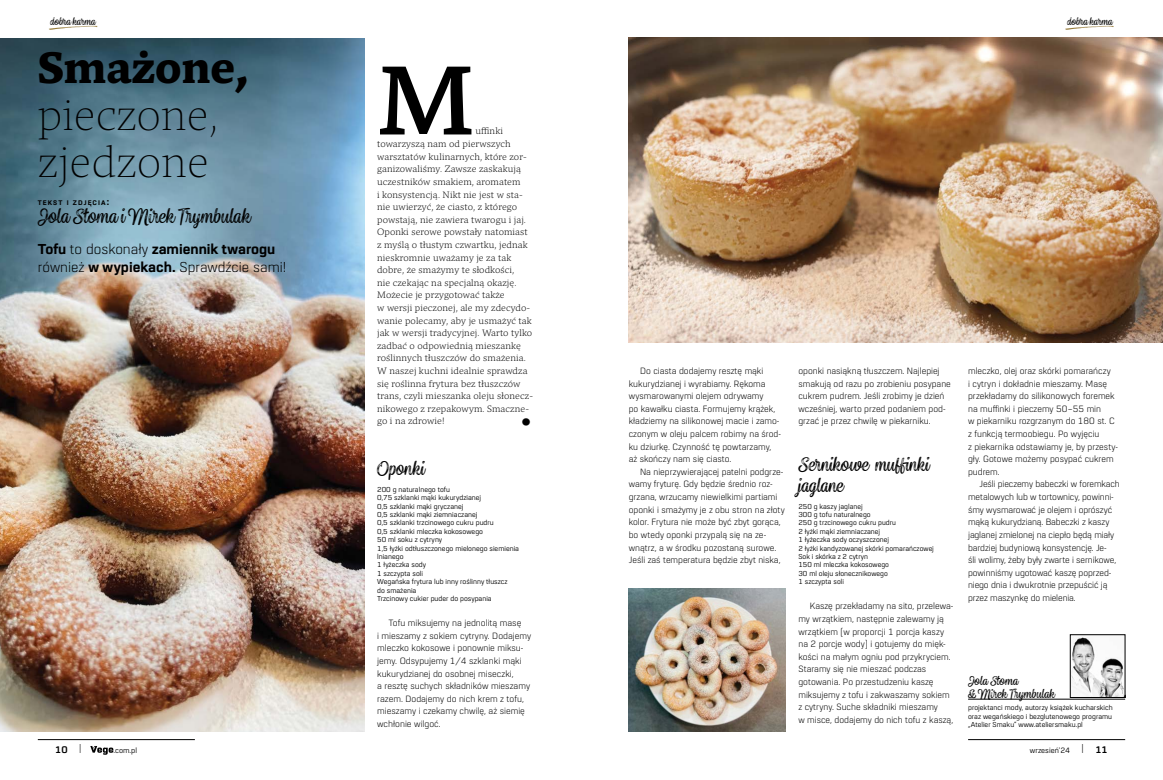
<style>
.page{position:relative;width:1163px;height:780px;background:#fff}
.page>*{position:absolute;margin:0;border:0;box-sizing:border-box;transform-origin:0 0}
.t1{font:600 100px "Mundo Serif";color:#000}
.t2{font:200 45px/47px "Mundo Serif";color:#000}
.t3{font:700 45px "Mundo Serif";color:#000}
.t4{font:26px "Goodwater Print Brush";letter-spacing:-.005em;color:#000}
.t5{font:25px/21px "Goodwater Print Brush";letter-spacing:-.005em;color:#000}
.t6{font:700 24px "URW Dock";color:#000}
.t7{font:16px/12.6px "Goodwater Print Brush";color:#000}
.t8{font:300 15px/18px "URW Dock";color:#000}
.t9{font:13.5px "Goodwater Print Brush";color:#000}
.t10{font:700 10px "URW Dock";color:#000}
.t11{font:300 9.5px/12.6px "URW Dock";color:#000}
.t12{font:300 9.5px/12.6px "Mundo Serif";letter-spacing:.01em;color:#000}
.t13{font:8px "URW Dock";color:#000}
.t14{font:7.5px/8.4px "URW Dock";color:#000}
.t15{font:800 7px "URW Dock";letter-spacing:.145em;color:#000}
.s1{font-family:"Northwell Swash";font-size:24.3px;color:#967c3b}
.s2{font-size:10px}
.s3{font-weight:800}
.s4{font-weight:300}
.s5{font-weight:700;font-size:10px}
</style>
<div class="page">
<img style="left:0;top:39px;width:364px;height:692px">
<hr style="left:967px;top:699px;width:157px;height:1px;background:#000">
<img style="left:1071px;top:637px;width:51px;height:58px">
<div style="left:1069px;top:634px;width:55px;height:63px;border:1px solid #000"></div>
<img style="left:628px;top:38px;width:534px;height:304px">
<img style="left:628px;top:588px;width:157px;height:143px">
<hr style="left:967px;top:739px;width:157px;height:1px;background:#000">
<hr style="left:38px;top:739px;width:157px;height:1px;background:#000">
<svg style="left:90px;top:746px;width:23px;height:8px"></svg>
<h3 class="t9" style="left:47px;top:14px;width:53px"><span class="s1">i</span>dobra karma</h3>
<h3 class="t9" style="left:1063px;top:14px;width:53px"><span class="s1">i</span>dobra karma</h3>
<h2 class="t3" style="left:38px;top:35px;width:212px">Smażone,</h2>
<h2 class="t2" style="left:38px;top:89px;width:182px">pieczone, zjedzone</h2>
<p class="t15" style="left:38px;top:198px;width:73px">TEKST I ZDJĘCIA<span class="s2">:</span></p>
<h3 class="t4" style="left:38px;top:202px;width:214px">Jola Słoma i Mirek Trymbulak</h3>
<h3 class="t8" style="left:38px;top:239px;width:250px"><span class="s3">Tofu</span> to doskonały <span class="s3">zamiennik twarogu </span>również <span class="s3">w wypiekach.</span> Sprawdźcie sami!</h3>
<h1 class="t1" style="left:377px;top:31px;width:99px">M</h1>
<p class="t12" style="left:377px;top:125px;width:157px;text-indent:98px">uffinki towarzyszą nam od pierwszych warsztatów kulinarnych, które zor&shy;ganizowaliśmy. Zawsze zaskakują uczestników smakiem, aromatem<br>i konsystencją. Nikt nie jest w sta&shy;nie uwierzyć, że ciasto, z którego powstają, nie zawiera twarogu i jaj.<br>Oponki serowe powstały natomiast z myślą o tłustym czwartku, jednak nieskromnie uważamy je za tak dobre, że smażymy te słodkości,<br>nie czekając na specjalną okazję.<br>Możecie je przygotować także<br>w wersji pieczonej, ale my zdecydo&shy;wanie polecamy, aby je usmażyć tak jak w wersji tradycyjnej. Warto tylko zadbać o odpowiednią mieszankę roślinnych tłuszczów do smażenia.<br>W naszej kuchni idealnie sprawdza się roślinna frytura bez tłuszczów trans, czyli mieszanka oleju słonecz&shy;nikowego z rzepakowym. Smaczne&shy;go i na zdrowie!</p>
<h3 class="t6" style="left:518px;top:406px;width:18px">•</h3>
<h3 class="t5" style="left:377px;top:458px;width:50px">Oponki</h3>
<p class="t14" style="left:377px;top:484px;width:143px">200 g naturalnego tofu<br>0,75 szklanki mąki kukurydzianej<br>0,5 szklanki mąki gryczanej<br>0,5 szklanki mąki ziemniaczanej<br>0,5 szklanki trzcinowego cukru pudru<br>0,5 szklanki mleczka kokosowego<br>50 ml soku z cytryny<br>1,5 łyżki odtłuszczonego mielonego siemienia lnianego<br>1 łyżeczka sody<br>1 szczypta soli<br>Wegańska frytura lub inny roślinny tłuszcz<br>do smażenia<br>Trzcinowy cukier puder do posypania</p>
<p class="t11" style="left:377px;top:616px;width:155px;text-indent:11px">Tofu miksujemy na jednolitą masę<br>i mieszamy z sokiem cytryny. Dodajemy mleczko kokosowe i ponownie miksu&shy;jemy. Odsypujemy 1/4 szklanki mąki kukurydzianej do osobnej miseczki,<br>a resztę suchych składników mieszamy razem. Dodajemy do nich krem z tofu, mieszamy i czekamy chwilę, aż siemię wchłonie wilgoć.</p>
<p class="t11" style="left:628px;top:364px;width:154px;text-indent:11px">Do ciasta dodajemy resztę mąki kukurydzianej i wyrabiamy. Rękoma wysmarowanymi olejem odrywamy<br>po kawałku ciasta. Formujemy krążek, kładziemy na silikonowej macie i zamo&shy;czonym w oleju palcem robimy na środ&shy;ku dziurkę. Czynność tę powtarzamy, aż skończy nam się ciasto.</p>
<p class="t11" style="left:628px;top:465px;width:157px;text-indent:11px">Na nieprzywierającej patelni podgrze&shy;wamy fryturę. Gdy będzie średnio roz&shy;grzana, wrzucamy niewielkimi partiami oponki i smażymy je z obu stron na złoty kolor. Frytura nie może być zbyt gorąca, bo wtedy oponki przypalą się na ze&shy;wnątrz, a w środku pozostaną surowe.<br>Jeśli zaś temperatura będzie zbyt niska,</p>
<p class="t11" style="left:798px;top:364px;width:154px">oponki nasiąkną tłuszczem. Najlepiej smakują od razu po zrobieniu posypane cukrem pudrem. Jeśli zrobimy je dzień wcześniej, warto przed podaniem pod&shy;grzać je przez chwilę w piekarniku.</p>
<h3 class="t5" style="left:798px;top:453px;width:134px">Sernikowe muffinki jaglane</h3>
<p class="t14" style="left:798px;top:501px;width:137px">250 g kaszy jaglanej<br>300 g tofu naturalnego<br>250 g trzcinowego cukru pudru<br>2 łyżki mąki ziemniaczanej<br>1 łyżeczka sody oczyszczonej<br>2 łyżki kandyzowanej skórki pomarańczowej<br>Sok i skórka z 2 cytryn<br>150 ml mleczka kokosowego<br>30 ml oleju słonecznikowego<br>1 szczypta soli</p>
<p class="t11" style="left:798px;top:599px;width:156px;text-indent:11px">Kaszę przekładamy na sito, przelewa&shy;my wrzątkiem, następnie zalewamy ją wrzątkiem (w proporcji 1 porcja kaszy na 2 porcje wody) i gotujemy do mięk&shy;kości na małym ogniu pod przykryciem.<br>Staramy się nie mieszać podczas gotowania. Po przestudzeniu kaszę miksujemy z tofu i zakwaszamy sokiem z cytryny. Suche składniki mieszamy<br>w misce, dodajemy do nich tofu z kaszą,</p>
<p class="t11" style="left:967px;top:364px;width:151px">mleczko, olej oraz skórki pomarańczy<br>i cytryn i dokładnie mieszamy. Masę przekładamy do silikonowych foremek na muffinki i pieczemy 50–55 min<br>w piekarniku rozgrzanym do 180 st. C z funkcją termoobiegu. Po wyjęciu<br>z piekarnika odstawiamy je, by przesty&shy;gły. Gotowe możemy posypać cukrem pudrem.</p>
<p class="t11" style="left:967px;top:477px;width:153px;text-indent:11px">Jeśli pieczemy babeczki w foremkach metalowych lub w tortownicy, powinni&shy;śmy wysmarować je olejem i oprószyć mąką kukurydzianą. Babeczki z kaszy jaglanej zmielonej na ciepło będą miały bardziej budyniową konsystencję. Je-<br>śli wolimy, żeby były zwarte i sernikowe, powinniśmy ugotować kaszę poprzed&shy;niego dnia i dwukrotnie przepuścić ją przez maszynkę do mielenia.</p>
<h3 class="t7" style="left:967px;top:674px;width:89px">Jola Słoma<br>&amp; Mirek Trymbulak</h3>
<p class="t14" style="left:967px;top:703px;width:146px;text-align:justify">projektanci mody, autorzy książek kucharskich oraz wegańskiego i bezglutenowego programu „Atelier Smaku” www.ateliersmaku.pl</p>
<p class="t10" style="left:55px;top:742px;width:29px">10 <span class="s4">|</span></p>
<p class="t13" style="left:113px;top:744px;width:25px">.com.pl</p>
<p class="t13" style="left:1029px;top:744px;width:80px">wrzesień'24 <sup>|</sup> <span class="s5">11</span></p>
</div>
